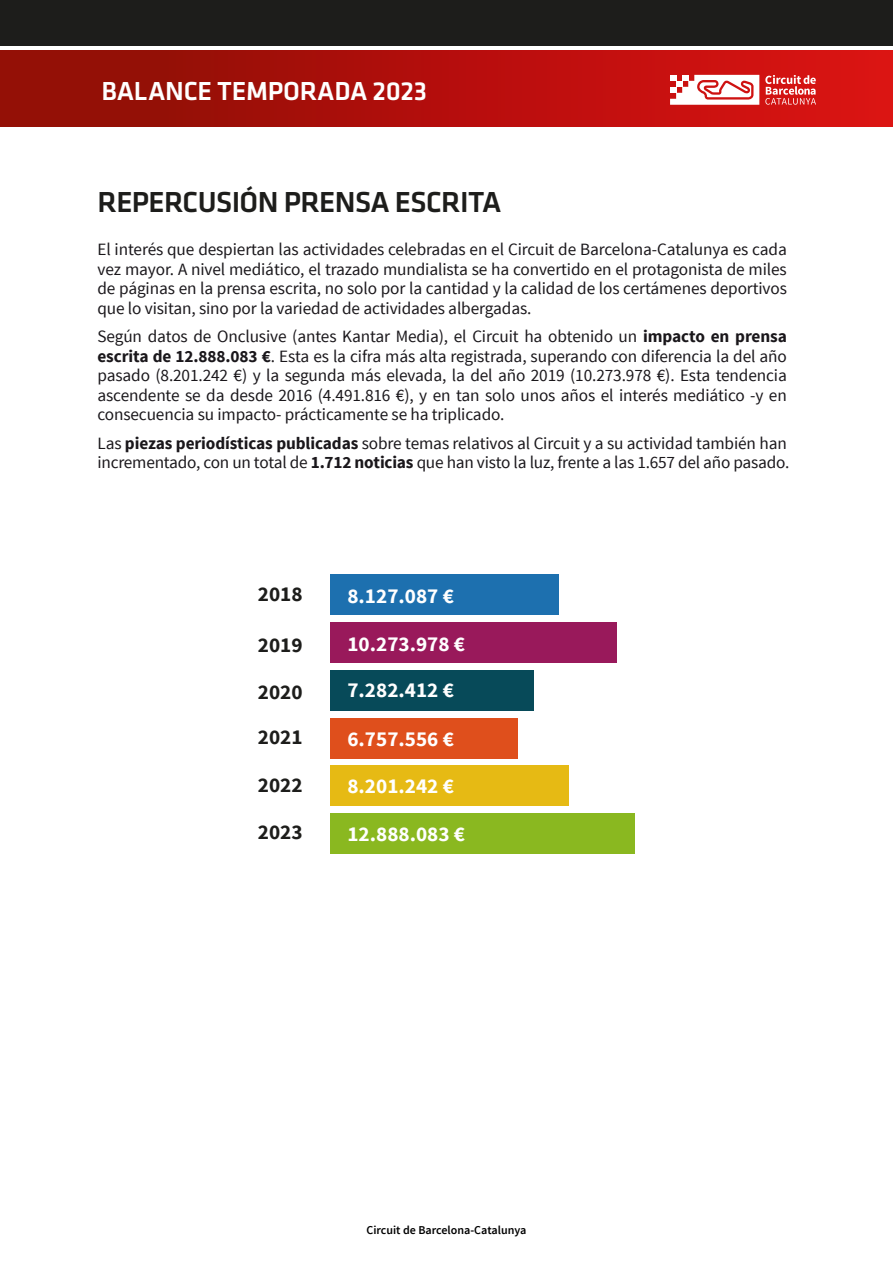
<style>
.page{position:relative;width:893px;height:1263px;background:#fff}
.page>*{position:absolute;margin:0;border:0;box-sizing:border-box;transform-origin:0 0}
.t1{font:500 30px "Klavika";letter-spacing:-.02em;color:#1d1d1b}
.t2{font:500 27px "Klavika";letter-spacing:-.01em;color:#fff}
.t3{font:700 21.15px "Source Sans Pro";color:#fff}
.t4{font:700 21.15px "Source Sans Pro";color:#1d1d1b}
.t5{font:17.25px/19.5px "Source Sans Pro";letter-spacing:-.005em;color:#1a171b;text-align:justify}
.t6{font:600 12px "Source Sans Pro";color:#000}
.s1{font-weight:700}
</style>
<div class="page">
<div style="left:0;top:50px;width:893px;height:77px;background:linear-gradient(to right,#8b0e04,#dd1214)"></div>
<svg style="left:765px;top:75px;width:51px;height:30px;background:#e05958"></svg>
<svg style="left:670px;top:75px;width:89px;height:30px"></svg>
<div style="left:0;top:0;width:893px;height:46px;background:#1d1d1b"></div>
<div style="left:330px;top:670px;width:204px;height:40px;background:#074a59"></div>
<div style="left:330px;top:718px;width:188px;height:40px;background:#df4f1c"></div>
<div style="left:330px;top:575px;width:229px;height:40px;background:#1d70af"></div>
<div style="left:330px;top:765px;width:239px;height:41px;background:#e6ba14"></div>
<div style="left:330px;top:813px;width:305px;height:41px;background:#8ab820"></div>
<div style="left:330px;top:622px;width:286px;height:41px;background:#99195b"></div>
<h2 class="t2" style="left:101px;top:77px;width:327px">BALANCE TEMPORADA 2023</h2>
<h1 class="t1" style="left:97px;top:186px;width:405px">REPERCUSIÓN PRENSA ESCRITA</h1>
<p class="t5" style="left:97px;top:240px;width:691px">El interés que despiertan las actividades celebradas en el Circuit de Barcelona-Catalunya es cada vez mayor. A nivel mediático, el trazado mundialista se ha convertido en el protagonista de miles de páginas en la prensa escrita, no solo por la cantidad y la calidad de los certámenes deportivos que lo visitan, sino por la variedad de actividades albergadas.</p>
<p class="t5" style="left:97px;top:327px;width:691px">Según datos de Onclusive (antes Kantar Media), el Circuit ha obtenido un <span class="s1">impacto en prensa escrita de 12.888.083 €</span>. Esta es la cifra más alta registrada, superando con diferencia la del año pasado (8.201.242 €) y la segunda más elevada, la del año 2019 (10.273.978 €). Esta tendencia ascendente se da desde 2016 (4.491.816 €), y en tan solo unos años el interés mediático -y en consecuencia su impacto- prácticamente se ha triplicado.</p>
<p class="t5" style="left:97px;top:433px;width:693px">Las <span class="s1">piezas periodísticas publicadas</span> sobre temas relativos al Circuit y a su actividad también han incrementado, con un total de <span class="s1">1.712 noticias</span> que han visto la luz, frente a las 1.657 del año pasado.</p>
<p class="t4" style="left:258px;top:580px;width:46px">2018</p>
<p class="t3" style="left:347px;top:582px;width:108px">8.127.087 €</p>
<p class="t4" style="left:258px;top:632px;width:46px">2019</p>
<p class="t3" style="left:347px;top:630px;width:119px">10.273.978 €</p>
<p class="t4" style="left:258px;top:678px;width:46px">2020</p>
<p class="t3" style="left:347px;top:677px;width:108px">7.282.412 €</p>
<p class="t4" style="left:258px;top:723px;width:46px">2021</p>
<p class="t3" style="left:347px;top:725px;width:108px">6.757.556 €</p>
<p class="t4" style="left:258px;top:771px;width:46px">2022</p>
<p class="t3" style="left:347px;top:773px;width:108px">8.201.242 €</p>
<p class="t4" style="left:258px;top:819px;width:46px">2023</p>
<p class="t3" style="left:347px;top:821px;width:119px">12.888.083 €</p>
<p class="t6" style="left:367px;top:1222px;width:161px">Circuit de Barcelona-Catalunya</p>
</div>
